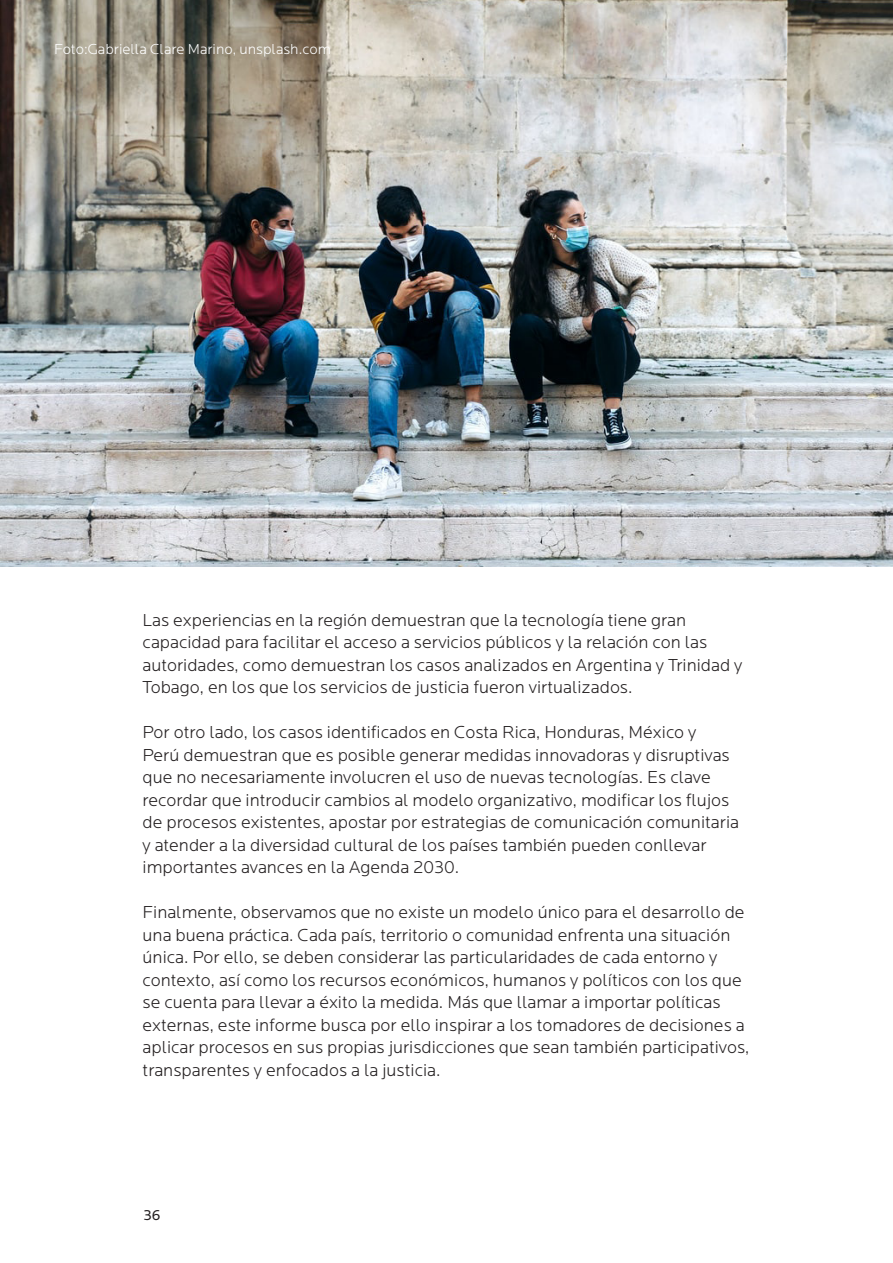
<style>
.page{position:relative;width:893px;height:1263px;background:#fff}
.page>*{position:absolute;margin:0;border:0;box-sizing:border-box;transform-origin:0 0}
.Normal_text_new{font:300 18px/22.5px "Locator";color:#231f20}
.Footnote_text{font:300 15px "Locator";color:#fff}
.t1{font:15px "Locator";color:#231f20}
</style>
<div class="page">
<img style="left:0;top:0;width:893px;height:566px">
<p class="Footnote_text" style="left:54px;top:41px;width:278px">Foto:Gabriella Clare Marino, unsplash.com</p>
<p class="Normal_text_new" style="left:143px;top:609px;width:601px">Las experiencias en la región demuestran que la tecnología tiene gran capacidad para facilitar el acceso a servicios públicos y la relación con las autoridades, como demuestran los casos analizados en Argentina y Trinidad y Tobago, en los que los servicios de justicia fueron virtualizados.</p>
<p class="Normal_text_new" style="left:143px;top:722px;width:598px">Por otro lado, los casos identificados en Costa Rica, Honduras, México y<br>Perú demuestran que es posible generar medidas innovadoras y disruptivas que no necesariamente involucren el uso de nuevas tecnologías. Es clave recordar que introducir cambios al modelo organizativo, modificar los flujos de procesos existentes, apostar por estrategias de comunicación comunitaria y atender a la diversidad cultural de los países también pueden conllevar importantes avances en la Agenda 2030.</p>
<p class="Normal_text_new" style="left:143px;top:902px;width:608px">Finalmente, observamos que no existe un modelo único para el desarrollo de una buena práctica. Cada país, territorio o comunidad enfrenta una situación única. Por ello, se deben considerar las particularidades de cada entorno y contexto, así como los recursos económicos, humanos y políticos con los que se cuenta para llevar a éxito la medida. Más que llamar a importar políticas externas, este informe busca por ello inspirar a los tomadores de decisiones a aplicar procesos en sus propias jurisdicciones que sean también participativos, transparentes y enfocados a la justicia.</p>
<p class="t1" style="left:143px;top:1207px;width:19px">36</p>
</div>
